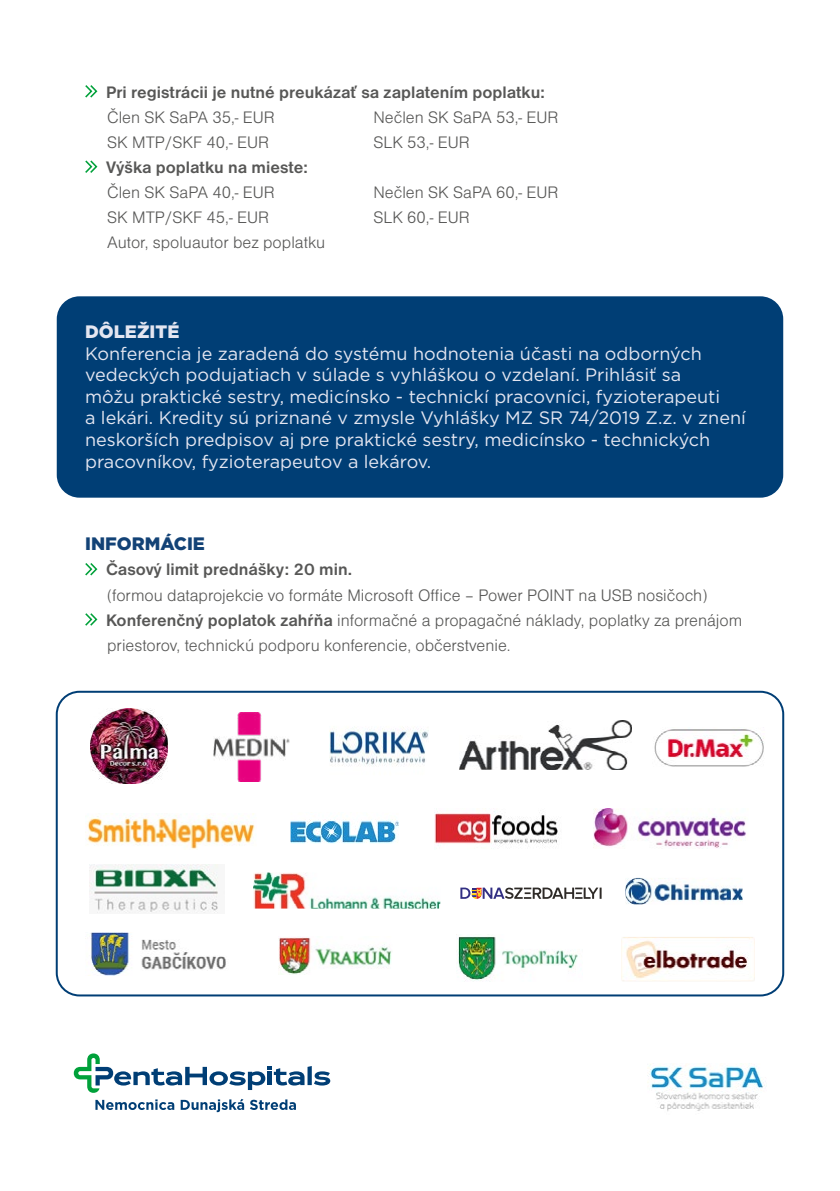
<style>
.page{position:relative;width:840px;height:1191px;background:#fff}
.page>*{position:absolute;margin:0;border:0;box-sizing:border-box;transform-origin:0 0}
.t1{font:18px/21.6px "Gotham";color:#e4e6f1}
.t2{font:900 18px "Gotham";color:#124276}
.t3{font:900 18px "Gotham";color:#e4e6f1}
.t4{font:17.2px/25.2px "Nimbus Sans DOT Ligh";color:#575756}
.t5{font:700 17.2px "Nimbus Sans DOT";color:#575756}
.s1{font-family:"Nimbus Sans DOT";font-weight:700}
</style>
<div class="page">
<svg style="left:85px;top:563px;width:13px;height:13px"></svg>
<svg style="left:85px;top:613px;width:13px;height:13px"></svg>
<svg style="left:85px;top:85px;width:13px;height:13px"></svg>
<svg style="left:85px;top:160px;width:13px;height:13px"></svg>
<img style="left:647px;top:1064px;width:118px;height:47px">
<svg style="left:95px;top:1099px;width:79px;height:11px"></svg>
<svg style="left:180px;top:1099px;width:64px;height:13px"></svg>
<svg style="left:250px;top:1099px;width:46px;height:11px"></svg>
<svg style="left:74px;top:1053px;width:256px;height:39px"></svg>
<div style="left:57px;top:296px;width:725px;height:201px;background:#003e75;border-radius:23px"></div>
<div style="left:56px;top:691px;width:727px;height:305px;border:2px solid #003e75;border-radius:23px"></div>
<img style="left:329px;top:727px;width:99px;height:39px">
<img style="left:214px;top:713px;width:75px;height:68px">
<img style="left:91px;top:708px;width:77px;height:75px">
<img style="left:459px;top:720px;width:171px;height:49px">
<img style="left:85px;top:813px;width:170px;height:36px">
<img style="left:654px;top:729px;width:110px;height:38px">
<img style="left:290px;top:819px;width:108px;height:25px">
<img style="left:434px;top:811px;width:124px;height:37px">
<img style="left:593px;top:808px;width:153px;height:40px">
<img style="left:90px;top:864px;width:128px;height:49px">
<img style="left:253px;top:872px;width:187px;height:36px">
<img style="left:625px;top:878px;width:117px;height:26px">
<img style="left:90px;top:932px;width:136px;height:43px">
<img style="left:278px;top:937px;width:114px;height:37px">
<img style="left:456px;top:934px;width:122px;height:47px">
<img style="left:621px;top:937px;width:133px;height:44px">
<svg style="left:460px;top:887px;width:141px;height:12px"></svg>
<p class="t5" style="left:106px;top:83px;width:440px">Pri registrácii je nutné preukázať sa zaplatením poplatku:</p>
<p class="t4" style="left:107px;top:104px;width:169px">Člen SK SaPA 35,- EUR</p>
<p class="t4" style="left:373px;top:104px;width:186px">Nečlen SK SaPA 53,- EUR</p>
<p class="t4" style="left:107px;top:129px;width:163px">SK MTP/SKF 40,- EUR</p>
<p class="t4" style="left:373px;top:129px;width:98px">SLK 53,- EUR</p>
<p class="t5" style="left:106px;top:158px;width:203px">Výška poplatku na mieste:</p>
<p class="t4" style="left:107px;top:180px;width:169px">Člen SK SaPA 40,- EUR</p>
<p class="t4" style="left:373px;top:180px;width:186px">Nečlen SK SaPA 60,- EUR</p>
<p class="t4" style="left:107px;top:205px;width:163px">SK MTP/SKF 45,- EUR</p>
<p class="t4" style="left:373px;top:205px;width:98px">SLK 60,- EUR</p>
<p class="t4" style="left:107px;top:230px;width:220px">Autor, spoluautor bez poplatku</p>
<p class="t3" style="left:85px;top:321px;width:96px">DÔLEŽITÉ</p>
<p class="t1" style="left:85px;top:342px;width:662px">Konferencia je zaradená do systému hodnotenia účasti na odborných vedeckých podujatiach v súlade s vyhláškou o vzdelaní. Prihlásiť sa<br>môžu praktické sestry, medicínsko - technickí pracovníci, fyzioterapeuti<br>a lekári. Kredity sú priznané v zmysle Vyhlášky MZ SR 74/2019 Z.z. v znení neskorších predpisov aj pre praktické sestry, medicínsko - technických pracovníkov, fyzioterapeutov a lekárov.</p>
<p class="t2" style="left:85px;top:534px;width:121px">INFORMÁCIE</p>
<p class="t5" style="left:106px;top:561px;width:247px">Časový limit prednášky: 20 min.</p>
<p class="t4" style="left:106px;top:582px;width:637px">(formou dataprojekcie vo formáte Microsoft Office – Power POINT na USB nosičoch)<br><span class="s1">Konferenčný poplatok zahŕňa</span> informačné a propagačné náklady, poplatky za prenájom priestorov, technickú podporu konferencie, občerstvenie.</p>
</div>
